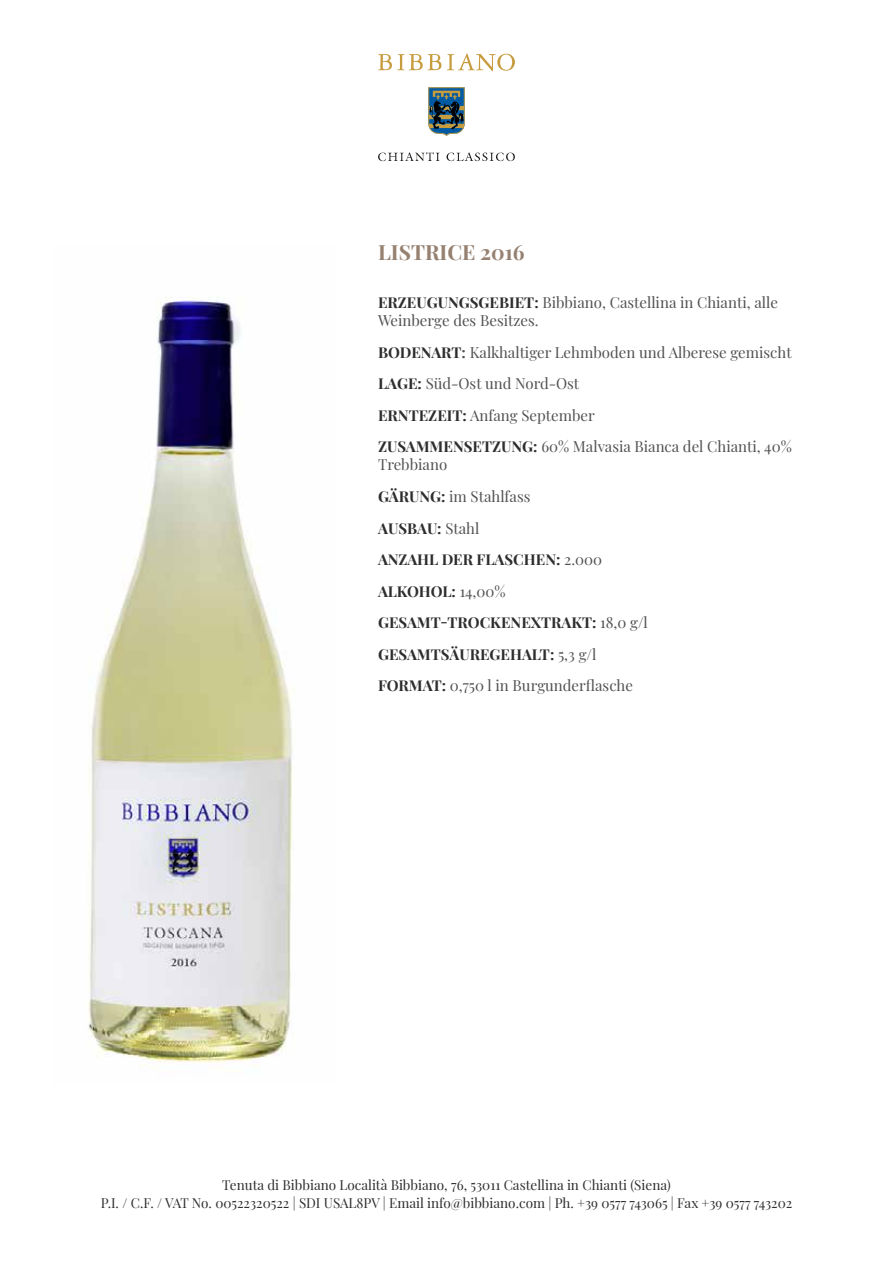
<style>
.page{position:relative;width:893px;height:1263px;background:#fff}
.page>*{position:absolute;margin:0;border:0;box-sizing:border-box;transform-origin:0 0}
.t1{font:700 21px "Playfair Display";color:#968171}
.t2{font:15px/31.5px "Playfair Display";color:#515151}
.t3{font:700 15px/31.5px "Playfair Display";color:#2e2e2f}
.t4{font:13.5px/18px "Playfair Display";color:#2e2e2f;text-align:center}
.s1{font-weight:700;color:#2e2e2f}
.s2{font-weight:700}
.s3{font-weight:400;color:#515151}
</style>
<div class="page">
<svg style="left:378px;top:152px;width:62px;height:9px"></svg>
<svg style="left:447px;top:152px;width:68px;height:9px"></svg>
<svg style="left:378px;top:53px;width:137px;height:18px"></svg>
<svg style="left:428px;top:87px;width:37px;height:49px;background:#49666c"></svg>
<img style="left:88px;top:297px;width:207px;height:771px">
<h1 class="t1" style="left:378px;top:236px;width:148px">LISTRICE 2016</h1>
<p class="t2" style="left:378px;top:293px;width:401px;line-height:18px"><span class="s1">ERZEUGUNGSGEBIET:</span> Bibbiano, Castellina in Chianti, alle<br>Weinberge des Besitzes.</p>
<p class="t2" style="left:378px;top:335px;width:415px"><span class="s1">BODENART</span><span class="s2">:</span> Kalkhaltiger Lehmboden und Alberese gemischt <span class="s1">LAGE:</span> Süd-Ost und Nord-Ost<br><span class="s1">ERNTEZEIT:</span> Anfang September<br><span class="s1">ZUSAMMENSETZUNG:</span> 60% Malvasia Bianca del Chianti, 40%</p>
<p class="t3" style="left:378px;top:448px;width:271px"><span class="s3">Trebbiano<br></span>GÄRUNG: <span class="s3">im Stahlfass<br></span>AUSBAU: <span class="s3">Stahl<br></span>ANZAHL DER FLASCHEN: <span class="s3">2.000<br></span>ALKOHOL: <span class="s3">14,00%<br></span>GESAMT-TROCKENEXTRAKT: <span class="s3">18,0 g/l<br></span>GESAMTSÄUREGEHALT: <span class="s3">5,3 g/l<br></span>FORMAT: <span class="s3">0,750 l in Burgunderflasche</span></p>
<p class="t4" style="left:101px;top:1175px;width:693px">Tenuta di Bibbiano Località Bibbiano, 76, 53011 Castellina in Chianti (Siena)<br>P.I. / C.F. / VAT No. 00522320522 | SDI USAL8PV | Email info@bibbiano.com | Ph. +39 0577 743065 | Fax +39 0577 743202</p>
</div>
